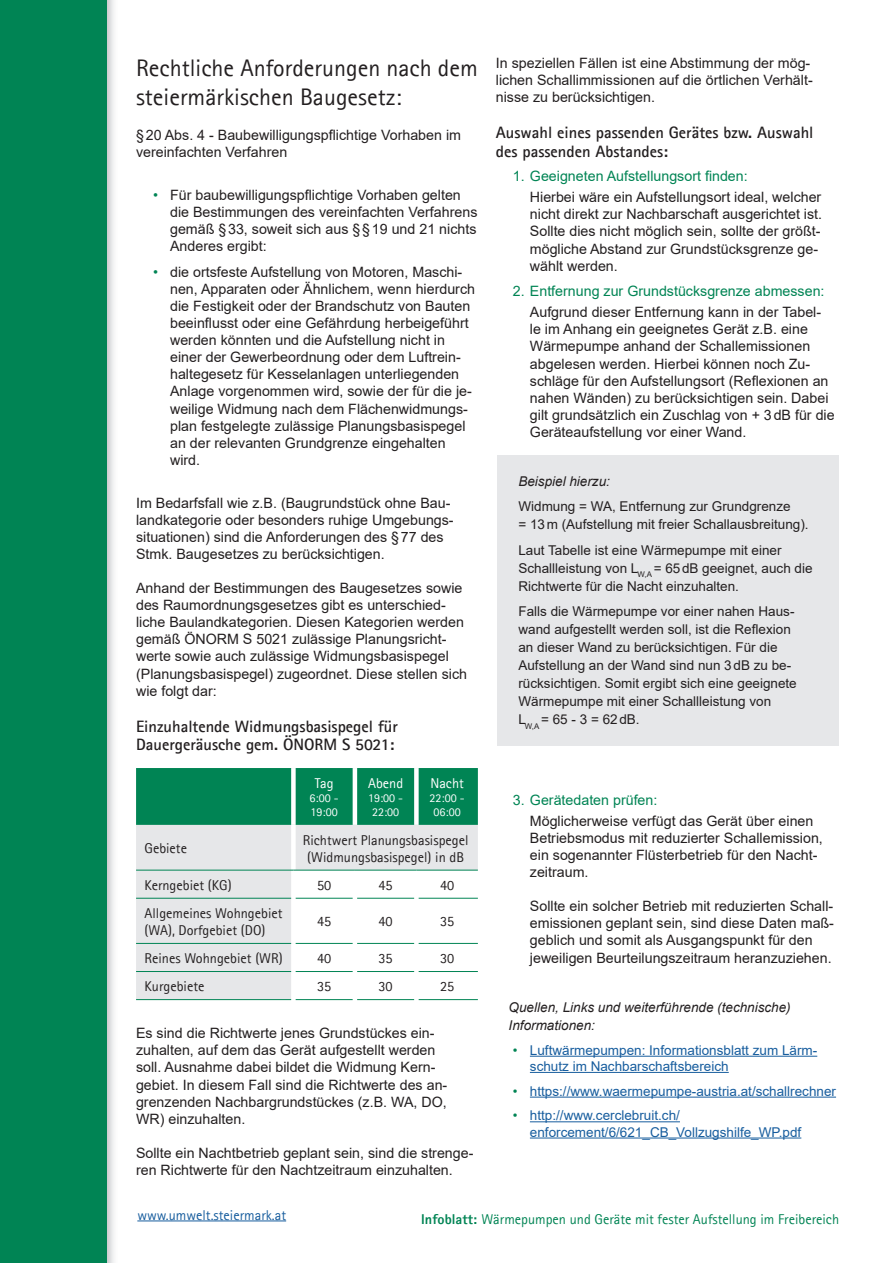
<style>
.page{position:relative;width:893px;height:1263px;background:#fff}
.page>*{position:absolute;margin:0;border:0;box-sizing:border-box;transform-origin:0 0}
.t1{font:24px/28.8px "Agfa Rotis Sans Serif";color:#231f20}
.t2{font:700 16.5px/18.8px "Agfa Rotis Sans Serif";color:#231f20}
.t3{font:14.25px/17.1px "Arial";color:#231f20}
.t4{font:14.25px/17.1px "Agfa Rotis Sans Serif";color:#231f20;text-align:center}
.t5{font:14.25px "Arial";color:#008454}
.t6{font:14.25px "Agfa Rotis Sans Serif";color:#008454}
.t7{font:14.25px "Agfa Rotis Sans Serif";color:#175d9e}
.t8{font:14.25px "Agfa Rotis Sans Serif";color:#fff}
.t9{font:13.5px/18px "Arial";color:#231f20}
.t10{font:13.5px/16.2px "Arial";color:#175d9e}
.t11{font:italic 13.5px/18px "Arial";color:#231f20}
.t12{font:12px/14.4px "Agfa Rotis Sans Serif";color:#fff;text-align:center}
.s1{color:#008454}
.s2{font-weight:800}
</style>
<div class="page">
<div style="left:136px;top:768px;width:342px;height:57px;background:#008454"></div>
<svg style="left:136px;top:825px;width:342px;height:174px;fill:#e6e7e9"></svg>
<div style="left:291px;top:768px;width:5px;height:57px;background:#fff"></div>
<hr style="left:353px;top:768px;width:4px;height:57px;background:#fff">
<div style="left:414px;top:768px;width:5px;height:57px;background:#fff"></div>
<div style="left:291px;top:825px;width:5px;height:45px;background:#fff"></div>
<div style="left:291px;top:870px;width:5px;height:28px;background:#fff"></div>
<hr style="left:353px;top:870px;width:4px;height:28px;background:#fff">
<div style="left:414px;top:870px;width:5px;height:28px;background:#fff"></div>
<div style="left:291px;top:898px;width:5px;height:45px;background:#fff"></div>
<hr style="left:353px;top:898px;width:4px;height:45px;background:#fff">
<div style="left:414px;top:898px;width:5px;height:45px;background:#fff"></div>
<div style="left:291px;top:943px;width:5px;height:28px;background:#fff"></div>
<hr style="left:353px;top:943px;width:4px;height:28px;background:#fff">
<div style="left:414px;top:943px;width:5px;height:28px;background:#fff"></div>
<div style="left:291px;top:971px;width:5px;height:29px;background:#fff"></div>
<hr style="left:353px;top:971px;width:4px;height:29px;background:#fff">
<div style="left:414px;top:971px;width:5px;height:29px;background:#fff"></div>
<hr style="left:136px;top:898px;width:155px;height:1px;background:#008454">
<hr style="left:296px;top:898px;width:57px;height:1px;background:#008454">
<hr style="left:357px;top:898px;width:57px;height:1px;background:#008454">
<hr style="left:419px;top:898px;width:59px;height:1px;background:#008454">
<hr style="left:136px;top:943px;width:155px;height:1px;background:#008454">
<hr style="left:296px;top:943px;width:57px;height:1px;background:#008454">
<hr style="left:357px;top:943px;width:57px;height:1px;background:#008454">
<hr style="left:419px;top:943px;width:59px;height:1px;background:#008454">
<hr style="left:136px;top:971px;width:155px;height:1px;background:#008454">
<hr style="left:296px;top:971px;width:57px;height:1px;background:#008454">
<hr style="left:357px;top:971px;width:57px;height:1px;background:#008454">
<hr style="left:419px;top:971px;width:59px;height:1px;background:#008454">
<hr style="left:136px;top:999px;width:155px;height:1px;background:#008454">
<hr style="left:296px;top:999px;width:57px;height:1px;background:#008454">
<hr style="left:357px;top:999px;width:57px;height:1px;background:#008454">
<hr style="left:419px;top:999px;width:59px;height:1px;background:#008454">
<hr style="left:136px;top:870px;width:157px;height:1px;background:#008454">
<hr style="left:293px;top:870px;width:62px;height:1px;background:#008454">
<hr style="left:355px;top:870px;width:61px;height:1px;background:#008454">
<hr style="left:416px;top:870px;width:62px;height:1px;background:#008454">
<hr style="left:530px;top:1056px;width:287px;height:1px;background:#175d9e">
<hr style="left:530px;top:1072px;width:199px;height:1px;background:#175d9e">
<hr style="left:530px;top:1096px;width:306px;height:1px;background:#175d9e">
<hr style="left:530px;top:1121px;width:150px;height:1px;background:#175d9e">
<hr style="left:530px;top:1137px;width:271px;height:1px;background:#175d9e">
<img style="left:106px;top:0;width:8px;height:1263px">
<div style="left:0;top:0;width:106px;height:1263px;background:#008454"></div>
<hr style="left:137px;top:1221px;width:149px;height:1px;background:#175d9e">
<div style="left:497px;top:455px;width:342px;height:290px;background:#e6e7e9"></div>
<h1 class="t1" style="left:136px;top:53px;width:343px">Rechtliche Anforderungen nach dem steiermärkischen Baugesetz:</h1>
<p class="t3" style="left:136px;top:126px;width:326px">§ 20 Abs. 4 - Baubewilligungspflichtige Vorhaben im vereinfachten Verfahren</p>
<p class="t3" style="left:170px;top:186px;width:309px;text-indent:-17px"><span class="s1">•</span> Für baubewilligungspflichtige Vorhaben gelten die Bestimmungen des vereinfachten Verfahrens gemäß § 33, soweit sich aus § § 19 und 21 nichts Anderes ergibt:</p>
<p class="t3" style="left:170px;top:263px;width:306px;text-indent:-17px"><span class="s1">•</span> die ortsfeste Aufstellung von Motoren, Maschi&shy;nen, Apparaten oder Ähnlichem, wenn hierdurch die Festigkeit oder der Brandschutz von Bauten beeinflusst oder eine Gefährdung herbeigeführt werden könnten und die Aufstellung nicht in einer der Gewerbeordnung oder dem Luftrein&shy;haltegesetz für Kesselanlagen unterliegenden Anlage vorgenommen wird, sowie der für die je&shy;weilige Widmung nach dem Flächenwidmungs&shy;plan festgelegte zulässige Planungsbasispegel an der relevanten Grundgrenze eingehalten wird.</p>
<p class="t3" style="left:136px;top:494px;width:319px">Im Bedarfsfall wie z.B. (Baugrundstück ohne Bau&shy;landkategorie oder besonders ruhige Umgebungs&shy;situationen) sind die Anforderungen des § 77 des Stmk. Baugesetzes zu berücksichtigen.</p>
<p class="t3" style="left:136px;top:579px;width:333px">Anhand der Bestimmungen des Baugesetzes sowie des Raumordnungsgesetzes gibt es unterschied&shy;liche Baulandkategorien. Diesen Kategorien werden gemäß ÖNORM S 5021 zulässige Planungsricht&shy;werte sowie auch zulässige Widmungsbasispegel (Planungsbasispegel) zugeordnet. Diese stellen sich wie folgt dar:</p>
<p class="t2" style="left:136px;top:716px;width:263px">Einzuhaltende Widmungsbasispegel für<br>Dauergeräusche gem. ÖNORM S 5021:</p>
<p class="t8" style="left:315px;top:774px;width:20px">Tag</p>
<p class="t12" style="left:310px;top:791px;width:31px;text-align:left">6:00 -<br>19:00</p>
<p class="t8" style="left:368px;top:774px;width:37px">Abend</p>
<p class="t12" style="left:368px;top:791px;width:37px">19:00 -<br>22:00</p>
<p class="t8" style="left:430px;top:774px;width:35px">Nacht</p>
<p class="t12" style="left:430px;top:791px;width:37px">22:00 -<br>06:00</p>
<p class="t4" style="left:145px;top:839px;width:44px">Gebiete</p>
<p class="t4" style="left:303px;top:831px;width:167px">Richtwert Planungsbasispegel (Widmungsbasispegel) in dB</p>
<p class="t4" style="left:145px;top:876px;width:89px">Kerngebiet (KG)</p>
<p class="t4" style="left:317px;top:876px;width:16px">50</p>
<p class="t4" style="left:378px;top:876px;width:16px">45</p>
<p class="t4" style="left:440px;top:876px;width:16px">40</p>
<p class="t4" style="left:145px;top:904px;width:139px;text-align:left">Allgemeines Wohngebiet (WA), Dorfgebiet (DO)</p>
<p class="t4" style="left:317px;top:913px;width:16px">45</p>
<p class="t4" style="left:378px;top:913px;width:16px">40</p>
<p class="t4" style="left:440px;top:913px;width:16px">35</p>
<p class="t4" style="left:145px;top:949px;width:140px">Reines Wohngebiet (WR)</p>
<p class="t4" style="left:317px;top:949px;width:16px">40</p>
<p class="t4" style="left:378px;top:949px;width:16px">35</p>
<p class="t4" style="left:440px;top:949px;width:16px">30</p>
<p class="t4" style="left:145px;top:977px;width:61px">Kurgebiete</p>
<p class="t4" style="left:317px;top:977px;width:16px">35</p>
<p class="t4" style="left:378px;top:977px;width:16px">30</p>
<p class="t4" style="left:440px;top:977px;width:16px">25</p>
<p class="t3" style="left:136px;top:1024px;width:313px">Es sind die Richtwerte jenes Grundstückes ein&shy;zuhalten, auf dem das Gerät aufgestellt werden soll. Ausnahme dabei bildet die Widmung Kern&shy;gebiet. In diesem Fall sind die Richtwerte des an&shy;grenzenden Nachbargrundstückes (z.B. WA, DO, WR) einzuhalten.</p>
<p class="t3" style="left:136px;top:1144px;width:339px">Sollte ein Nachtbetrieb geplant sein, sind die strenge&shy;ren Richtwerte für den Nachtzeitraum einzuhalten.</p>
<p class="t3" style="left:496px;top:54px;width:318px">In speziellen Fällen ist eine Abstimmung der mög&shy;lichen Schallimmissionen auf die örtlichen Verhält&shy;nisse zu berücksichtigen.</p>
<p class="t2" style="left:496px;top:123px;width:319px">Auswahl eines passenden Gerätes bzw. Auswahl des passenden Abstandes:</p>
<p class="t5" style="left:513px;top:166px;width:236px">1. Geeigneten Aufstellungsort finden:</p>
<p class="t3" style="left:530px;top:189px;width:294px">Hierbei wäre ein Aufstellungsort ideal, welcher nicht direkt zur Nachbarschaft ausgerichtet ist.<br>Sollte dies nicht möglich sein, sollte der größt&shy;mögliche Abstand zur Grundstücksgrenze ge&shy;wählt werden.</p>
<p class="t5" style="left:513px;top:281px;width:313px">2. Entfernung zur Grundstücksgrenze abmessen:</p>
<p class="t3" style="left:530px;top:304px;width:306px">Aufgrund dieser Entfernung kann in der Tabel&shy;le im Anhang ein geeignetes Gerät z.B. eine Wärmepumpe anhand der Schallemissionen abgelesen werden. Hierbei können noch Zu&shy;schläge für den Aufstellungsort (Reflexionen an nahen Wänden) zu berücksichtigen sein. Dabei gilt grundsätzlich ein Zuschlag von + 3 dB für die Geräteaufstellung vor einer Wand.</p>
<p class="t11" style="left:518px;top:472px;width:93px">Beispiel hierzu:</p>
<p class="t9" style="left:518px;top:497px;width:292px">Widmung = WA, Entfernung zur Grundgrenze<br>= 13 m (Aufstellung mit freier Schallausbreitung).</p>
<p class="t9" style="left:518px;top:541px;width:296px">Laut Tabelle ist eine Wärmepumpe mit einer<br>Schallleistung von L<sub>W,A</sub> = 65 dB geeignet, auch die<br>Richtwerte für die Nacht einzuhalten.</p>
<p class="t9" style="left:518px;top:602px;width:280px">Falls die Wärmepumpe vor einer nahen Haus&shy;wand aufgestellt werden soll, ist die Reflexion an dieser Wand zu berücksichtigen. Für die Aufstellung an der Wand sind nun 3 dB zu be&shy;rücksichtigen. Somit ergibt sich eine geeignete Wärmepumpe mit einer Schallleistung von<br>L<sub>W,A</sub> = 65 - 3 = 62 dB.</p>
<p class="t5" style="left:513px;top:790px;width:146px">3. Gerätedaten prüfen:</p>
<p class="t3" style="left:530px;top:812px;width:294px">Möglicherweise verfügt das Gerät über einen Betriebsmodus mit reduzierter Schallemission, ein sogenannter Flüsterbetrieb für den Nacht&shy;zeitraum.</p>
<p class="t3" style="left:530px;top:897px;width:306px">Sollte ein solcher Betrieb mit reduzierten Schall&shy;emissionen geplant sein, sind diese Daten maß&shy;geblich und somit als Ausgangspunkt für den jeweiligen Beurteilungszeitraum heranzuziehen.</p>
<p class="t11" style="left:509px;top:998px;width:284px">Quellen, Links und weiterführende (technische)<br>Informationen:</p>
<p class="t10" style="left:530px;top:1042px;width:289px;text-indent:-17px"><span class="s1">•</span> Luftwärmepumpen: Informationsblatt zum Lärm&shy;schutz im Nachbarschaftsbereich</p>
<p class="t10" style="left:513px;top:1083px;width:325px"><span class="s1">•</span> https://www.waermepumpe-austria.at/schallrechner</p>
<p class="t10" style="left:530px;top:1107px;width:273px;text-indent:-17px"><span class="s1">•</span> http://www.cerclebruit.ch/ enforcement/6/621_CB_Vollzugshilfe_WP.pdf</p>
<p class="t7" style="left:137px;top:1207px;width:150px">www.umwelt.steiermark.at</p>
<p class="t6" style="left:421px;top:1211px;width:419px"><span class="s2">Infoblatt:</span> Wärmepumpen und Geräte mit fester Aufstellung im Freibereich</p>
</div>
